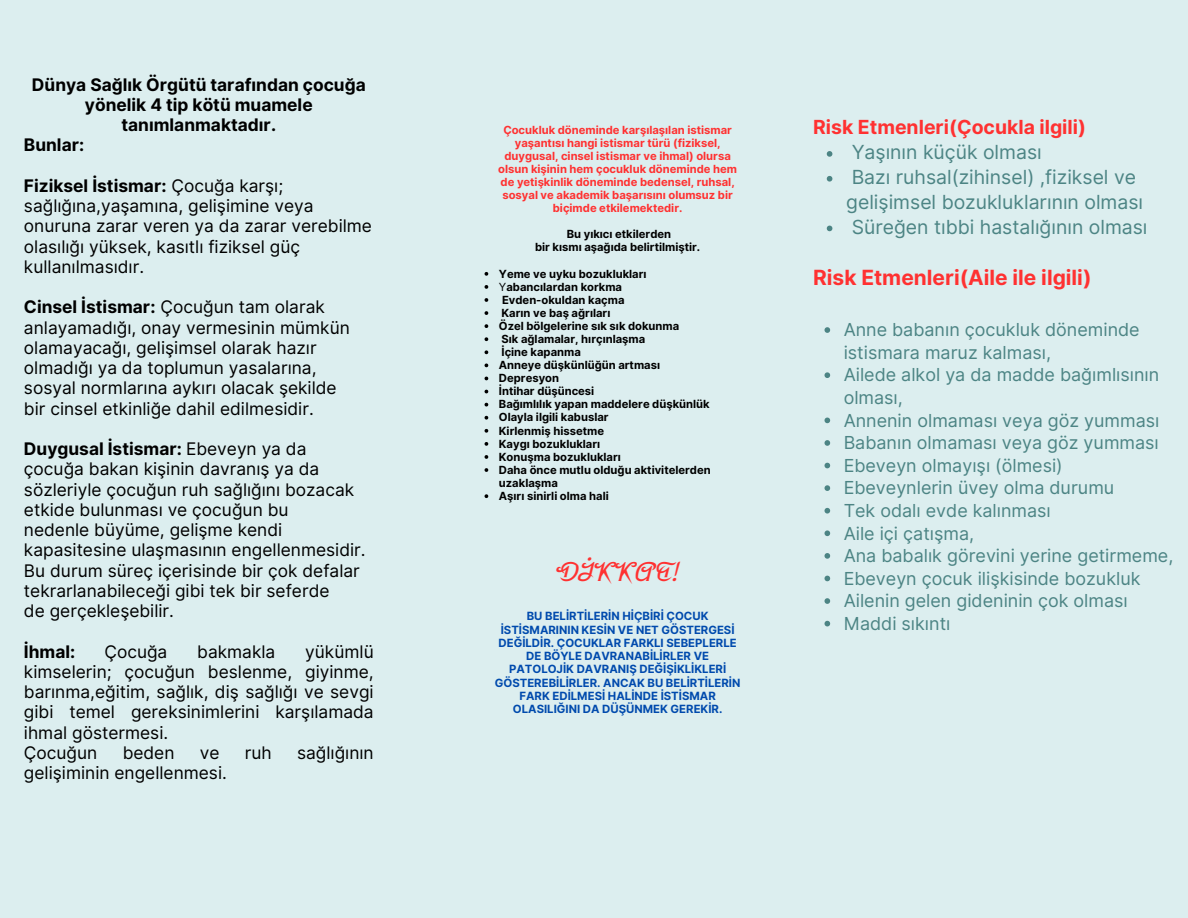
<style>
.page{position:relative;width:1188px;height:918px;background:#dceeef}
.page>*{position:absolute;margin:0;border:0;box-sizing:border-box;transform-origin:0 0}
.t1{font:700 27px "Srisakdi";color:#ff3131}
.t2{font:700 20.85px "Inter";color:#ff3131}
.t3{font:19.35px/24.9px "Inter";color:#4c8484}
.t4{font:700 19.35px "Inter";color:#ff3131}
.t5{font:17.85px/22.6px "Inter";color:#4c8484}
.t6{font:17.4px/20.2px "Inter";color:#000}
.t7{font:700 17.4px/20.2px "Inter";color:#000;text-align:center}
.t8{font:700 11.4px "Inter";color:#004aad}
.t9{font:700 11.25px/13px "Inter";color:#000}
.t10{font:700 11.25px "Inter";color:#ff3131}
.s1{font-weight:700}
.s2{font-weight:400}
</style>
<div class="page">
<svg style="left:827px;top:151px;width:5px;height:6px"></svg>
<svg style="left:827px;top:176px;width:5px;height:6px"></svg>
<svg style="left:827px;top:226px;width:5px;height:5px"></svg>
<svg style="left:825px;top:327px;width:5px;height:6px"></svg>
<svg style="left:825px;top:372px;width:5px;height:6px"></svg>
<svg style="left:825px;top:418px;width:5px;height:5px"></svg>
<svg style="left:825px;top:440px;width:5px;height:6px"></svg>
<svg style="left:825px;top:463px;width:5px;height:5px"></svg>
<svg style="left:825px;top:485px;width:5px;height:6px"></svg>
<svg style="left:825px;top:508px;width:5px;height:6px"></svg>
<svg style="left:825px;top:530px;width:5px;height:6px"></svg>
<svg style="left:825px;top:553px;width:5px;height:6px"></svg>
<svg style="left:825px;top:576px;width:5px;height:5px"></svg>
<svg style="left:825px;top:598px;width:5px;height:6px"></svg>
<svg style="left:825px;top:621px;width:5px;height:5px"></svg>
<svg style="left:485px;top:272px;width:3px;height:4px"></svg>
<svg style="left:485px;top:285px;width:3px;height:4px"></svg>
<svg style="left:485px;top:298px;width:3px;height:4px"></svg>
<svg style="left:485px;top:311px;width:3px;height:4px"></svg>
<svg style="left:485px;top:324px;width:3px;height:4px"></svg>
<svg style="left:485px;top:337px;width:3px;height:4px"></svg>
<svg style="left:485px;top:350px;width:3px;height:4px"></svg>
<svg style="left:485px;top:416px;width:3px;height:4px"></svg>
<svg style="left:485px;top:429px;width:3px;height:4px"></svg>
<svg style="left:485px;top:442px;width:3px;height:4px"></svg>
<svg style="left:485px;top:455px;width:3px;height:4px"></svg>
<svg style="left:485px;top:468px;width:3px;height:4px"></svg>
<svg style="left:485px;top:494px;width:3px;height:4px"></svg>
<p class="t7" style="left:32px;top:74px;width:335px">Dünya Sağlık Örgütü tarafından çocuğa</p>
<p class="t7" style="left:85px;top:94px;width:229px">yönelik 4 tip kötü muamele tanımlanmaktadır.</p>
<p class="t7" style="left:24px;top:135px;width:62px">Bunlar:</p>
<p class="t6" style="left:24px;top:175px;width:350px"><span class="s1">Fiziksel İstismar:</span> Çocuğa karşı; sağlığına,yaşamına, gelişimine veya onuruna zarar veren ya da zarar verebilme</p>
<p class="t6" style="left:24px;top:236px;width:278px">olasılığı yüksek, kasıtlı fiziksel güç kullanılmasıdır.</p>
<p class="t6" style="left:24px;top:297px;width:302px"><span class="s1">Cinsel İstismar:</span> Çocuğun tam olarak</p>
<p class="t6" style="left:24px;top:317px;width:327px">anlayamadığı, onay vermesinin mümkün</p>
<p class="t6" style="left:24px;top:337px;width:294px">olamayacağı, gelişimsel olarak hazır</p>
<p class="t6" style="left:24px;top:358px;width:294px">olmadığı ya da toplumun yasalarına,</p>
<p class="t6" style="left:24px;top:378px;width:314px">sosyal normlarına aykırı olacak şekilde</p>
<p class="t6" style="left:24px;top:398px;width:291px">bir cinsel etkinliğe dahil edilmesidir.</p>
<p class="t7" style="left:24px;top:439px;width:284px">Duygusal İstismar: <span class="s2">Ebeveyn ya da</span></p>
<p class="t6" style="left:24px;top:459px;width:297px">çocuğa bakan kişinin davranış ya da</p>
<p class="t6" style="left:24px;top:479px;width:332px">sözleriyle çocuğun ruh sağlığını bozacak</p>
<p class="t6" style="left:24px;top:499px;width:266px">etkide bulunması ve çocuğun bu</p>
<p class="t6" style="left:24px;top:520px;width:343px">nedenle büyüme, gelişme kendi kapasitesine ulaşmasının engellenmesidir.</p>
<p class="t6" style="left:24px;top:560px;width:337px">Bu durum süreç içerisinde bir çok defalar</p>
<p class="t6" style="left:24px;top:580px;width:307px">tekrarlanabileceği gibi tek bir seferde</p>
<p class="t6" style="left:24px;top:601px;width:152px">de gerçekleşebilir.</p>
<p class="t7" style="left:24px;top:641px;width:53px">İhmal:</p>
<p class="t6" style="left:104px;top:641px;width:65px">Çocuğa</p>
<p class="t6" style="left:197px;top:641px;width:80px">bakmakla</p>
<p class="t6" style="left:24px;top:641px;width:351px;text-align:justify;text-indent:281px">yükümlü kimselerin; çocuğun beslenme, giyinme, barınma,eğitim, sağlık, diş sağlığı ve sevgi gibi temel gereksinimlerini karşılamada ihmal göstermesi.</p>
<p class="t6" style="left:24px;top:742px;width:75px">Çocuğun</p>
<p class="t6" style="left:123px;top:742px;width:53px">beden</p>
<p class="t6" style="left:200px;top:742px;width:21px">ve</p>
<p class="t6" style="left:245px;top:742px;width:28px">ruh</p>
<p class="t6" style="left:297px;top:742px;width:78px">sağlığının</p>
<p class="t6" style="left:24px;top:763px;width:204px">gelişiminin engellenmesi.</p>
<p class="t10" style="left:503px;top:123px;width:230px">Çocukluk döneminde karşılaşılan istismar</p>
<p class="t10" style="left:515px;top:136px;width:207px">yaşantısı hangi istismar türü (fiziksel,</p>
<p class="t10" style="left:504px;top:149px;width:228px">duygusal, cinsel istismar ve ihmal) olursa</p>
<p class="t10" style="left:498px;top:162px;width:240px">olsun kişinin hem çocukluk döneminde hem</p>
<p class="t10" style="left:501px;top:175px;width:236px">de yetişkinlik döneminde bedensel, ruhsal,</p>
<p class="t10" style="left:502px;top:188px;width:232px">sosyal ve akademik başarısını olumsuz bir</p>
<p class="t10" style="left:553px;top:201px;width:131px">biçimde etkilemektedir.</p>
<p class="t9" style="left:567px;top:228px;width:106px">Bu yıkıcı etkilerden</p>
<p class="t9" style="left:535px;top:241px;width:167px">bir kısmı aşağıda belirtilmiştir.</p>
<p class="t9" style="left:499px;top:267px;width:149px">Yeme ve uyku bozuklukları</p>
<p class="t9" style="left:499px;top:280px;width:125px"><span class="s2">Y</span>abancılardan korkma</p>
<p class="t9" style="left:502px;top:293px;width:124px">Evden-okuldan kaçma</p>
<p class="t9" style="left:502px;top:306px;width:110px">Karın ve baş ağrıları</p>
<p class="t9" style="left:499px;top:319px;width:182px">Özel bölgelerine sık sık dokunma</p>
<p class="t9" style="left:502px;top:332px;width:145px">Sık ağlamalar, hırçınlaşma</p>
<p class="t9" style="left:502px;top:345px;width:81px">İçine kapanma</p>
<p class="t9" style="left:499px;top:359px;width:163px">Anneye düşkünlüğün artması</p>
<p class="t9" style="left:499px;top:372px;width:62px">Depresyon</p>
<p class="t9" style="left:499px;top:385px;width:97px">İntihar düşüncesi</p>
<p class="t9" style="left:499px;top:398px;width:212px">Bağımlılık yapan maddelere düşkünlük</p>
<p class="t9" style="left:499px;top:411px;width:111px">Olayla ilgili kabuslar</p>
<p class="t9" style="left:499px;top:424px;width:107px">Kirlenmiş hissetme</p>
<p class="t9" style="left:499px;top:437px;width:103px">Kaygı bozuklukları</p>
<p class="t9" style="left:499px;top:450px;width:124px">Konuşma bozuklukları</p>
<p class="t9" style="left:499px;top:463px;width:213px">Daha önce mutlu olduğu aktivitelerden uzaklaşma</p>
<p class="t9" style="left:499px;top:489px;width:111px">Aşırı sinirli olma hali</p>
<p class="t1" style="left:556px;top:555px;width:125px">DİKKAT!</p>
<p class="t8" style="left:527px;top:609px;width:183px">BU BELİRTİLERİN HİÇBİRİ ÇOCUK</p>
<p class="t8" style="left:501px;top:623px;width:235px">İSTİSMARININ KESİN VE NET GÖSTERGESİ</p>
<p class="t8" style="left:499px;top:636px;width:240px">DEĞİLDİR. ÇOCUKLAR FARKLI SEBEPLERLE</p>
<p class="t8" style="left:526px;top:649px;width:184px">DE BÖYLE DAVRANABİLİRLER VE</p>
<p class="t8" style="left:509px;top:662px;width:219px">PATOLOJİK DAVRANIŞ DEĞİŞİKLİKLERİ</p>
<p class="t8" style="left:495px;top:676px;width:247px">GÖSTEREBİLİRLER. ANCAK BU BELİRTİLERİN</p>
<p class="t8" style="left:520px;top:689px;width:198px">FARK EDİLMESİ HALİNDE İSTİSMAR</p>
<p class="t8" style="left:513px;top:702px;width:211px">OLASILIĞINI DA DÜŞÜNMEK GEREKİR.</p>
<p class="t4" style="left:813px;top:116px;width:274px">Risk Etmenleri(Çocukla ilgili)</p>
<p class="t3" style="left:852px;top:139px;width:192px">Yaşının küçük olması</p>
<p class="t3" style="left:846px;top:164px;width:298px">Bazı ruhsal(zihinsel) ,fiziksel ve gelişimsel bozukluklarının olması</p>
<p class="t3" style="left:852px;top:214px;width:297px">Süreğen tıbbi hastalığının olması</p>
<p class="t2" style="left:813px;top:265px;width:280px">Risk Etmenleri(Aile ile ilgili)</p>
<p class="t5" style="left:844px;top:318px;width:298px">Anne babanın çocukluk döneminde istismara maruz kalması,</p>
<p class="t5" style="left:844px;top:364px;width:317px">Ailede alkol ya da madde bağımlısının olması,</p>
<p class="t5" style="left:844px;top:409px;width:317px">Annenin olmaması veya göz yumması</p>
<p class="t5" style="left:844px;top:431px;width:317px">Babanın olmaması veya göz yumması</p>
<p class="t5" style="left:844px;top:454px;width:221px">Ebeveyn olmayışı (ölmesi)</p>
<p class="t5" style="left:844px;top:477px;width:272px">Ebeveynlerin üvey olma durumu</p>
<p class="t5" style="left:844px;top:499px;width:209px">Tek odalı evde kalınması</p>
<p class="t5" style="left:844px;top:522px;width:132px">Aile içi çatışma,</p>
<p class="t5" style="left:844px;top:544px;width:331px">Ana babalık görevini yerine getirmeme,</p>
<p class="t5" style="left:844px;top:567px;width:298px">Ebeveyn çocuk ilişkisinde bozukluk</p>
<p class="t5" style="left:844px;top:589px;width:286px">Ailenin gelen gideninin çok olması</p>
<p class="t5" style="left:844px;top:612px;width:108px">Maddi sıkıntı</p>
</div>
